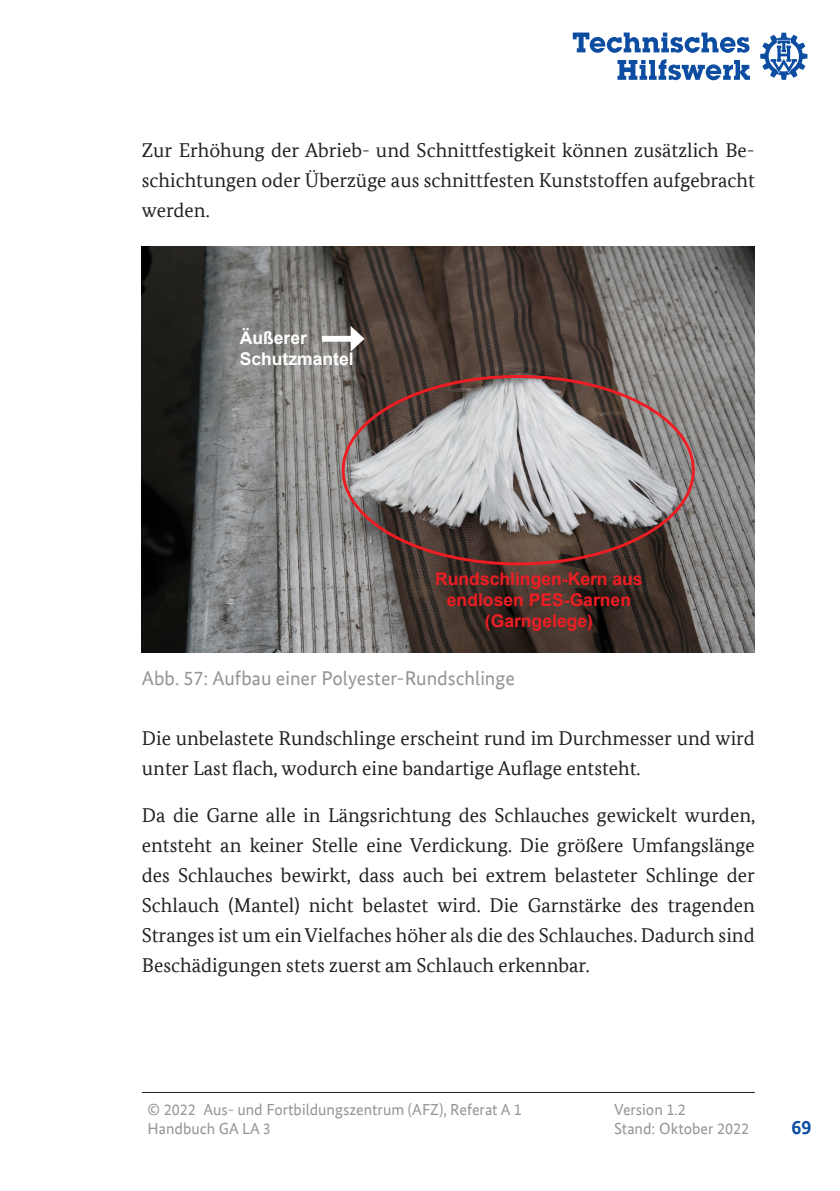
<style>
.page{position:relative;width:840px;height:1191px;background:#fff}
.page>*{position:absolute;margin:0;border:0;box-sizing:border-box;transform-origin:0 0}
.t1{font:20px/30px "Bundes Serif Office";color:#231f20;text-align:justify}
.t2{font:20px "Bundes Sans Office";color:#939598}
.t3{font:700 20px "Bundes Sans Office";color:#0d4da1}
.t4{font:700 17.6px/21px "Arial";color:#ee1d23;text-align:center}
.t5{font:700 17.6px/21px "Arial";color:#fff}
.t6{font:16px "Bundes Sans Office";color:#939598}
</style>
<div class="page">
<svg style="left:617px;top:59px;width:132px;height:21px"></svg>
<svg style="left:572px;top:33px;width:177px;height:20px"></svg>
<svg style="left:760px;top:33px;width:47px;height:47px"></svg>
<hr style="left:142px;top:1092px;width:612px;height:1px;background:#231f20">
<img style="left:142px;top:247px;width:612px;height:405px">
<div style="left:322px;top:336px;width:33px;height:6px;background:#fff"></div>
<svg style="left:350px;top:326px;width:14px;height:26px"></svg>
<p class="t1" style="left:142px;top:135px;width:614px">Zur Erhöhung der Abrieb- und Schnittfestigkeit können zusätzlich Be&shy;schichtungen oder Überzüge aus schnittfesten Kunststoffen aufgebracht werden.</p>
<p class="t5" style="left:239px;top:328px;width:115px">Äußerer<br>Schutzmantel</p>
<p class="t4" style="left:435px;top:569px;width:209px">Rundschlingen-Kern aus endlosen PES-Garnen (Garngelege)</p>
<p class="t2" style="left:142px;top:666px;width:374px">Abb. 57: Aufbau einer Polyester-Rundschlinge</p>
<p class="t1" style="left:142px;top:722px;width:614px">Die unbelastete Rundschlinge erscheint rund im Durchmesser und wird unter Last flach, wodurch eine bandartige Auflage entsteht.</p>
<p class="t1" style="left:142px;top:799px;width:614px">Da die Garne alle in Längsrichtung des Schlauches gewickelt wurden, entsteht an keiner Stelle eine Verdickung. Die größere Umfangslänge des Schlauches bewirkt, dass auch bei extrem belasteter Schlinge der Schlauch (Mantel) nicht belastet wird. Die Garnstärke des tragenden Stranges ist um ein Vielfaches höher als die des Schlauches. Dadurch sind Beschädigungen stets zuerst am Schlauch erkennbar.</p>
<p class="t6" style="left:147px;top:1100px;width:375px">© 2022 Aus- und Fortbildungszentrum (AFZ), Referat A 1</p>
<p class="t6" style="left:613px;top:1100px;width:73px">Version 1.2</p>
<p class="t6" style="left:147px;top:1119px;width:125px">Handbuch GA LA 3</p>
<p class="t6" style="left:613px;top:1119px;width:136px">Stand: Oktober 2022</p>
<p class="t3" style="left:791px;top:1115px;width:21px">69</p>
</div>
